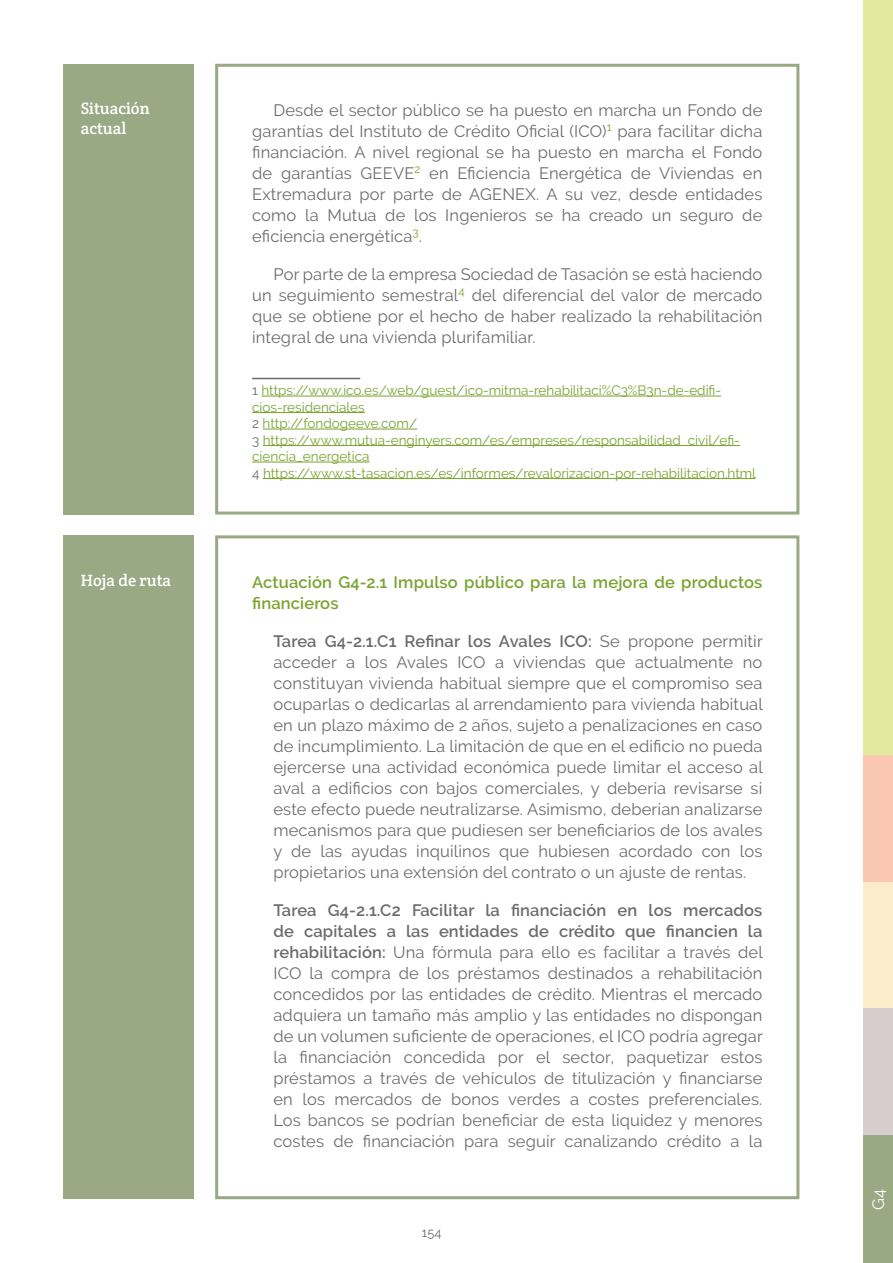
<style>
.page{position:relative;width:893px;height:1263px;background:#fff}
.page>*{position:absolute;margin:0;border:0;box-sizing:border-box;transform-origin:0 0}
.Cuerpo_de_texto_norm{font:16.5px/21px "Raleway";letter-spacing:.01em;color:#6b6c6b;text-align:justify}
.Cuerpo_de_texto_norm-2{font:600 16.5px/21px "Raleway";letter-spacing:.01em;color:#79a32e}
.Título_4{font:16.5px/19.5px "Crete Round";color:#fff}
.t1{font:16.5px "Raleway";color:#fff}
.Nota_a_pie{font:13.5px/16.5px "Raleway";color:#79a32e}
.t2{font:12.75px "Raleway";color:#6a6b69}
.s1{color:#6a6b69}
.s2{font-weight:600}
</style>
<div class="page">
<div style="left:863px;top:0;width:30px;height:758px;background:#e5e9a0"></div>
<div style="left:863px;top:755px;width:30px;height:127px;background:#fac8b1"></div>
<div style="left:863px;top:882px;width:30px;height:128px;background:#fcedca"></div>
<div style="left:863px;top:1008px;width:30px;height:128px;background:#d7cdcd"></div>
<div style="left:863px;top:1136px;width:30px;height:127px;background:#99a984"></div>
<div style="left:64px;top:64px;width:130px;height:450px;background:#99a984"></div>
<hr style="left:252px;top:378px;width:108px;height:1px;background:#6a6b69">
<hr style="left:261px;top:396px;width:460px;height:1px;background:#79a32e">
<hr style="left:252px;top:412px;width:113px;height:1px;background:#79a32e">
<hr style="left:263px;top:429px;width:154px;height:1px;background:#79a32e">
<hr style="left:263px;top:445px;width:477px;height:1px;background:#79a32e">
<hr style="left:252px;top:462px;width:117px;height:1px;background:#79a32e">
<hr style="left:263px;top:478px;width:492px;height:1px;background:#79a32e">
<div style="left:215px;top:64px;width:584px;height:450px;border:3px solid #99a984"></div>
<div style="left:64px;top:535px;width:130px;height:664px;background:#99a984"></div>
<div style="left:215px;top:535px;width:584px;height:664px;border:3px solid #99a984"></div>
<p class="Título_4" style="left:81px;top:98px;width:70px">Situación actual</p>
<p class="Cuerpo_de_texto_norm" style="left:252px;top:100px;width:512px;text-indent:21px">Desde el sector público se ha puesto en marcha un Fondo de garantías del Instituto de Crédito Oficial (ICO)<sup>1</sup> para facilitar dicha financiación. A nivel regional se ha puesto en marcha el Fondo de garantías GEEVE<sup>2</sup> en Eficiencia Energética de Viviendas en Extremadura por parte de AGENEX. A su vez, desde entidades como la Mutua de los Ingenieros se ha creado un seguro de eficiencia energética<sup>3</sup>.</p>
<p class="Cuerpo_de_texto_norm" style="left:252px;top:264px;width:512px;text-indent:21px">Por parte de la empresa Sociedad de Tasación se está haciendo un seguimiento semestral<sup>4</sup> del diferencial del valor de mercado que se obtiene por el hecho de haber realizado la rehabilitación integral de una vivienda plurifamiliar.</p>
<p class="Nota_a_pie" style="left:252px;top:382px;width:470px"><span class="s1">1</span> https://www.ico.es/web/guest/ico-mitma-rehabilitaci%C3%B3n-de-edifi&shy;cios-residenciales</p>
<p class="Nota_a_pie" style="left:252px;top:415px;width:166px"><span class="s1">2</span> http://fondogeeve.com/</p>
<p class="Nota_a_pie" style="left:252px;top:431px;width:489px"><span class="s1">3</span> https://www.mutua-enginyers.com/es/empreses/responsabilidad_civil/efi&shy;ciencia_energetica</p>
<p class="Nota_a_pie" style="left:252px;top:464px;width:505px"><span class="s1">4</span> https://www.st-tasacion.es/es/informes/revalorizacion-por-rehabilitacion.html</p>
<p class="Título_4" style="left:81px;top:570px;width:92px">Hoja de ruta</p>
<p class="Cuerpo_de_texto_norm-2" style="left:252px;top:572px;width:512px">Actuación G4-2.1 Impulso público para la mejora de productos financieros</p>
<p class="Cuerpo_de_texto_norm" style="left:273px;top:630px;width:491px"><span class="s2">Tarea G4-2.1.C1 Refinar los Avales ICO:</span> Se propone permitir acceder a los Avales ICO a viviendas que actualmente no constituyan vivienda habitual siempre que el compromiso sea ocuparlas o dedicarlas al arrendamiento para vivienda habitual en un plazo máximo de 2 años, sujeto a penalizaciones en caso de incumplimiento. La limitación de que en el edificio no pueda ejercerse una actividad económica puede limitar el acceso al aval a edificios con bajos comerciales, y debería revisarse si este efecto puede neutralizarse. Asimismo, deberían analizarse mecanismos para que pudiesen ser beneficiarios de los avales y de las ayudas inquilinos que hubiesen acordado con los propietarios una extensión del contrato o un ajuste de rentas.</p>
<p class="Cuerpo_de_texto_norm" style="left:273px;top:900px;width:491px"><span class="s2">Tarea G4-2.1.C2 Facilitar la financiación en los mercados de capitales a las entidades de crédito que financien la rehabilitación:</span> Una fórmula para ello es facilitar a través del ICO la compra de los préstamos destinados a rehabilitación concedidos por las entidades de crédito. Mientras el mercado adquiera un tamaño más amplio y las entidades no dispongan de un volumen suficiente de operaciones, el ICO podría agregar la financiación concedida por el sector, paquetizar estos préstamos a través de vehículos de titulización y financiarse en los mercados de bonos verdes a costes preferenciales.<br>Los bancos se podrían beneficiar de esta liquidez y menores costes de financiación para seguir canalizando crédito a la</p>
<p class="t2" style="left:422px;top:1225px;width:21px">154</p>
<p class="t1" style="left:869px;top:1209px;width:22px;rotate:-90deg">G4</p>
</div>
